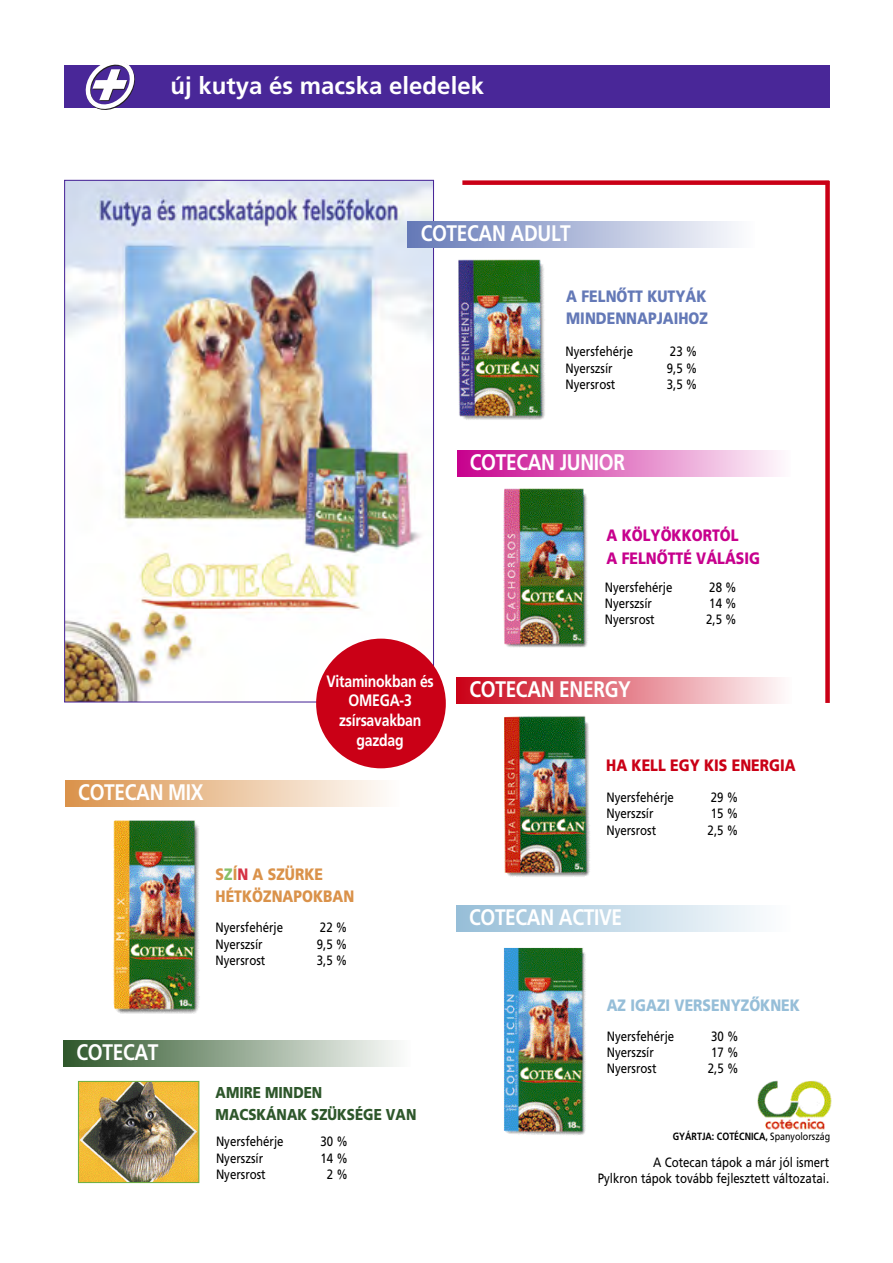
<style>
.page{position:relative;width:893px;height:1263px;background:#fff}
.page>*{position:absolute;margin:0;border:0;box-sizing:border-box;transform-origin:0 0}
.t1{font:700 24px "H Frutiger";color:#fff}
.t2{font:700 22.5px "H Frutiger";letter-spacing:-.015em;color:#fff;scale:.85 1}
.t3{font:700 16.5px/19.8px "H Frutiger";letter-spacing:-.015em;color:#fff;text-align:center;scale:.85 1}
.t4{font:900 16.5px/22.5px "H Frutiger";color:#c7008d;scale:.85 1}
.t5{font:900 16.5px/22.5px "H Frutiger";color:#6479b7;scale:.85 1}
.t6{font:900 16.5px/22.5px "H Frutiger";color:#da924a;scale:.85 1}
.t7{font:900 16.5px "H Frutiger";color:#96bed8;scale:.85 1}
.t8{font:900 16.5px "H Frutiger";color:#ca0016;scale:.85 1}
.t9{font:900 15.75px/22.5px "H Frutiger";color:#2e572b;scale:.85 1}
.t10{font:13.5px/16.2px "H Frutiger Roman";color:#000;text-align:right;scale:.85 1}
.t11{font:700 10.5px "H Frutiger";color:#000;scale:.85 1}
.s1{color:#87c06a}
.s2{color:#d53345}
.s3{font-family:"H Frutiger Roman";font-weight:400}
</style>
<div class="page">
<img style="left:757px;top:1080px;width:75px;height:51px">
<div style="left:64px;top:65px;width:766px;height:43px;background:#492798"></div>
<svg style="left:85px;top:64px;width:50px;height:46px"></svg>
<img style="left:458px;top:259px;width:87px;height:161px">
<div style="left:457px;top:678px;width:334px;height:25px;background:linear-gradient(to right,#ca0117,#fefbfb)"></div>
<img style="left:504px;top:716px;width:86px;height:161px">
<div style="left:457px;top:451px;width:334px;height:25px;background:linear-gradient(to right,#c7018d,#fefbfd)"></div>
<img style="left:503px;top:488px;width:85px;height:160px">
<div style="left:456px;top:906px;width:334px;height:25px;background:linear-gradient(to right,#96bed8,#fdfefe)"></div>
<div style="left:66px;top:781px;width:333px;height:25px;background:linear-gradient(to right,#da924b,#fefdfc)"></div>
<img style="left:80px;top:1083px;width:117px;height:98px">
<div style="left:78px;top:1081px;width:121px;height:102px;border:1px solid #6ab045"></div>
<img style="left:504px;top:947px;width:82px;height:188px">
<img style="left:113px;top:820px;width:87px;height:194px">
<div style="left:64px;top:1041px;width:346px;height:25px;background:linear-gradient(to right,#2f572b,#fcfcfb)"></div>
<img style="left:66px;top:182px;width:366px;height:518px">
<div style="left:408px;top:222px;width:347px;height:25px;background:linear-gradient(to right,#6579b7,#fdfdfe)"></div>
<div style="left:316px;top:639px;width:130px;height:129px;background:#ca0016;border-radius:50%"></div>
<div style="left:462px;top:180px;width:367px;height:5px;background:#ca0016"></div>
<div style="left:825px;top:181px;width:5px;height:522px;background:#ca0016"></div>
<h1 class="t1" style="left:171px;top:71px;width:315px">új kutya és macska eledelek</h1>
<h2 class="t2" style="left:421px;top:220px;width:178px">CO TE CAN ADULT</h2>
<p class="t5" style="left:566px;top:285px;width:168px">A FELNÔTT KUTYÁK<br>MINDENNAPJAIHOZ</p>
<p class="t10" style="left:566px;top:344px;width:81px">Nyersfehérje</p>
<p class="t10" style="left:670px;top:344px;width:34px">23 %</p>
<p class="t10" style="left:566px;top:360px;width:57px">Nyerszsír</p>
<p class="t10" style="left:667px;top:360px;width:38px">9,5 %</p>
<p class="t10" style="left:566px;top:376px;width:60px">Nyersrost</p>
<p class="t10" style="left:667px;top:376px;width:38px">3,5 %</p>
<h2 class="t2" style="left:470px;top:449px;width:184px">CO TE CAN JUNIOR</h2>
<p class="t4" style="left:607px;top:524px;width:182px">A KÖLYÖKKORTÓL<br>A FELNÔTTÉ VÁLÁSIG</p>
<h2 class="t2" style="left:78px;top:779px;width:149px">CO TE CAN MIX</h2>
<p class="t3" style="left:326px;top:671px;width:128px">Vitaminokban és<br>OMEGA-3 zsírsavakban gazdag</p>
<p class="t6" style="left:216px;top:863px;width:165px">S<span class="s1">Z</span>Í<span class="s2">N</span> A SZÜRKE<br>HÉTKÖZNAPOKBAN</p>
<p class="t10" style="left:216px;top:920px;width:81px">Nyersfehérje</p>
<p class="t10" style="left:320px;top:920px;width:34px">22 %</p>
<p class="t10" style="left:216px;top:936px;width:57px">Nyerszsír</p>
<p class="t10" style="left:317px;top:936px;width:38px">9,5 %</p>
<p class="t10" style="left:216px;top:952px;width:60px">Nyersrost</p>
<p class="t10" style="left:317px;top:952px;width:38px">3,5 %</p>
<h2 class="t2" style="left:77px;top:1039px;width:98px">CO TE CAT</h2>
<p class="t9" style="left:216px;top:1081px;width:238px">AMIRE MINDEN<br>MACSKÁNAK SZÜKSÉGE VAN</p>
<p class="t10" style="left:216px;top:1134px;width:81px">Nyersfehérje</p>
<p class="t10" style="left:320px;top:1134px;width:34px">30 %</p>
<p class="t10" style="left:216px;top:1150px;width:57px">Nyerszsír</p>
<p class="t10" style="left:320px;top:1150px;width:34px">14 %</p>
<p class="t10" style="left:216px;top:1166px;width:60px">Nyersrost</p>
<p class="t10" style="left:327px;top:1166px;width:26px">2 %</p>
<p class="t10" style="left:605px;top:579px;width:81px">Nyersfehérje</p>
<p class="t10" style="left:709px;top:579px;width:34px">28 %</p>
<p class="t10" style="left:605px;top:595px;width:57px">Nyerszsír</p>
<p class="t10" style="left:709px;top:595px;width:34px">14 %</p>
<p class="t10" style="left:605px;top:611px;width:60px">Nyersrost</p>
<p class="t10" style="left:706px;top:611px;width:38px">2,5 %</p>
<h2 class="t2" style="left:469px;top:676px;width:192px">CO TE CAN ENERGY</h2>
<p class="t8" style="left:606px;top:756px;width:224px">HA KELL EGY KIS ENERGIA</p>
<p class="t10" style="left:606px;top:789px;width:81px">Nyersfehérje</p>
<p class="t10" style="left:711px;top:789px;width:34px">29 %</p>
<p class="t10" style="left:606px;top:806px;width:57px">Nyerszsír</p>
<p class="t10" style="left:711px;top:806px;width:34px">15 %</p>
<p class="t10" style="left:606px;top:822px;width:60px">Nyersrost</p>
<p class="t10" style="left:708px;top:822px;width:38px">2,5 %</p>
<h2 class="t2" style="left:469px;top:904px;width:182px">CO TE CAN ACTIVE</h2>
<p class="t7" style="left:607px;top:995px;width:229px">AZ IGAZI VERSENYZÔKNEK</p>
<p class="t10" style="left:607px;top:1028px;width:81px">Nyersfehérje</p>
<p class="t10" style="left:711px;top:1028px;width:34px">30 %</p>
<p class="t10" style="left:607px;top:1044px;width:57px">Nyerszsír</p>
<p class="t10" style="left:711px;top:1044px;width:34px">17 %</p>
<p class="t10" style="left:607px;top:1061px;width:60px">Nyersrost</p>
<p class="t10" style="left:708px;top:1061px;width:38px">2,5 %</p>
<p class="t11" style="left:673px;top:1130px;width:187px">GYÁRTJA: COTÉCNICA, <span class="s3">Spanyolország</span></p>
<p class="t10" style="left:598px;top:1154px;width:274px">A Cotecan tápok a már jól ismert<br>Pylkron tápok tovább fejlesztett változatai.</p>
</div>
